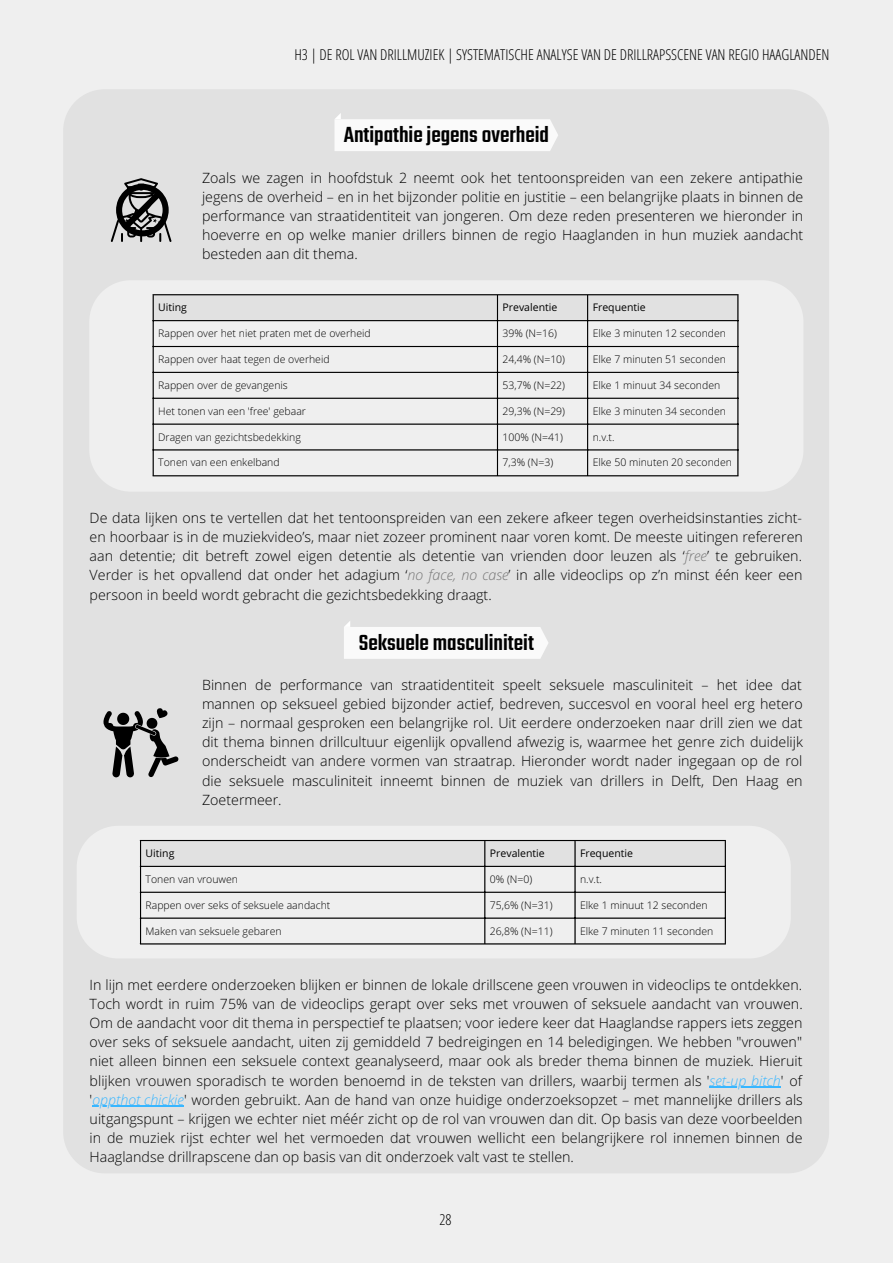
<style>
.page{position:relative;width:893px;height:1264px;background:#fff}
.page>*{position:absolute;margin:0;border:0;box-sizing:border-box;transform-origin:0 0}
.t1{font:500 24px "Teko";color:#000}
.t2{font:300 15px "Open Sans Hebrew Condensed";color:#000}
.t3{font:300 14.25px/19px "Open Sans Hebrew";color:#000;text-align:justify}
.t4{font:300 10.5px "Open Sans Hebrew";color:#000}
.t5{font:10.5px "Open Sans Hebrew";color:#000}
.s1{font-style:italic;color:#767676}
.s2{font-style:italic;color:#38b6ff}
</style>
<div class="page">
<div style="left:0;top:0;width:892px;height:1262px;background:#efefef"></div>
<div style="left:63px;top:89px;width:766px;height:1084px;background:#e1e1e1"></div>
<svg style="left:111px;top:178px;width:60px;height:64px"></svg>
<svg style="left:89px;top:280px;width:714px;height:211px"></svg>
<div style="left:154px;top:295px;width:583px;height:25px;background:#e1e1e1"></div>
<svg style="left:154px;top:321px;width:583px;height:154px"></svg>
<hr style="left:153px;top:295px;width:1px;height:180px;background:#000">
<hr style="left:497px;top:295px;width:1px;height:180px;background:#000">
<hr style="left:587px;top:295px;width:1px;height:180px;background:#000">
<hr style="left:737px;top:295px;width:1px;height:180px;background:#000">
<hr style="left:153px;top:294px;width:585px;height:1px;background:#000">
<hr style="left:153px;top:320px;width:585px;height:1px;background:#000">
<hr style="left:153px;top:346px;width:585px;height:1px;background:#000">
<hr style="left:153px;top:372px;width:585px;height:1px;background:#000">
<hr style="left:153px;top:397px;width:585px;height:2px;background:#000">
<hr style="left:153px;top:423px;width:585px;height:1px;background:#000">
<hr style="left:153px;top:449px;width:585px;height:1px;background:#000">
<hr style="left:153px;top:475px;width:585px;height:1px;background:#000">
<svg style="left:334px;top:113px;width:224px;height:38px"></svg>
<svg style="left:344px;top:620px;width:204px;height:39px"></svg>
<svg style="left:77px;top:825px;width:713px;height:133px"></svg>
<div style="left:141px;top:841px;width:583px;height:24px;background:#e1e1e1"></div>
<svg style="left:141px;top:867px;width:583px;height:76px"></svg>
<hr style="left:140px;top:841px;width:1px;height:102px;background:#000">
<hr style="left:484px;top:841px;width:1px;height:102px;background:#000">
<hr style="left:574px;top:841px;width:1px;height:102px;background:#000">
<hr style="left:724px;top:841px;width:1px;height:102px;background:#000">
<hr style="left:140px;top:840px;width:585px;height:1px;background:#000">
<hr style="left:140px;top:865px;width:585px;height:2px;background:#000">
<hr style="left:140px;top:891px;width:585px;height:1px;background:#000">
<hr style="left:140px;top:917px;width:585px;height:1px;background:#000">
<hr style="left:140px;top:943px;width:585px;height:1px;background:#000">
<svg style="left:103px;top:707px;width:76px;height:70px"></svg>
<hr style="left:709px;top:1086px;width:71px;height:1px;background:#38b6ff">
<hr style="left:92px;top:1105px;width:92px;height:1px;background:#38b6ff">
<p class="t2" style="left:294px;top:44px;width:536px">H3 | DE ROL VAN DRILLMUZIEK | SYSTEMATISCHE ANALYSE VAN DE DRILLRAPSSCENE VAN REGIO HAAGLANDEN</p>
<h1 class="t1" style="left:344px;top:119px;width:207px">Antipathie jegens overheid</h1>
<p class="t3" style="left:202px;top:168px;width:602px">Zoals we zagen in hoofdstuk 2 neemt ook het tentoonspreiden van een zekere antipathie jegens de overheid – en in het bijzonder politie en justitie – een belangrijke plaats in binnen de performance van straatidentiteit van jongeren. Om deze reden presenteren we hieronder in hoeverre en op welke manier drillers binnen de regio Haaglanden in hun muziek aandacht besteden aan dit thema.</p>
<p class="t5" style="left:158px;top:300px;width:30px">Uiting</p>
<p class="t5" style="left:502px;top:300px;width:56px">Prevalentie</p>
<p class="t5" style="left:592px;top:300px;width:54px">Frequentie</p>
<p class="t4" style="left:158px;top:326px;width:214px">Rappen over het niet praten met de overheid</p>
<p class="t4" style="left:502px;top:326px;width:56px">39% (N=16)</p>
<p class="t4" style="left:592px;top:326px;width:135px">Elke 3 minuten 12 seconden</p>
<p class="t4" style="left:158px;top:352px;width:173px">Rappen over haat tegen de overheid</p>
<p class="t4" style="left:502px;top:352px;width:64px">24,4% (N=10)</p>
<p class="t4" style="left:592px;top:352px;width:135px">Elke 7 minuten 51 seconden</p>
<p class="t4" style="left:158px;top:377px;width:131px">Rappen over de gevangenis</p>
<p class="t4" style="left:502px;top:377px;width:64px">53,7% (N=22)</p>
<p class="t4" style="left:592px;top:377px;width:129px">Elke 1 minuut 34 seconden</p>
<p class="t4" style="left:158px;top:403px;width:149px">Het tonen van een 'free' gebaar</p>
<p class="t4" style="left:502px;top:403px;width:64px">29,3% (N=29)</p>
<p class="t4" style="left:592px;top:403px;width:135px">Elke 3 minuten 34 seconden</p>
<p class="t4" style="left:158px;top:429px;width:144px">Dragen van gezichtsbedekking</p>
<p class="t4" style="left:502px;top:429px;width:62px">100% (N=41)</p>
<p class="t4" style="left:592px;top:429px;width:23px">n.v.t.</p>
<p class="t4" style="left:158px;top:455px;width:123px">Tonen van een enkelband</p>
<p class="t4" style="left:502px;top:455px;width:52px">7,3% (N=3)</p>
<p class="t4" style="left:592px;top:455px;width:141px">Elke 50 minuten 20 seconden</p>
<p class="t3" style="left:90px;top:508px;width:714px">De data lijken ons te vertellen dat het tentoonspreiden van een zekere afkeer tegen overheidsinstanties zicht&shy;en hoorbaar is in de muziekvideo’s, maar niet zozeer prominent naar voren komt. De meeste uitingen refereren aan detentie; dit betreft zowel eigen detentie als detentie van vrienden door leuzen als ‘<span class="s1">free</span>’ te gebruiken.<br>Verder is het opvallend dat onder het adagium ‘<span class="s1">no face, no case</span>’ in alle videoclips op z’n minst één keer een persoon in beeld wordt gebracht die gezichtsbedekking draagt.</p>
<h1 class="t1" style="left:359px;top:627px;width:176px">Seksuele masculiniteit</h1>
<p class="t3" style="left:202px;top:675px;width:602px">Binnen de performance van straatidentiteit speelt seksuele masculiniteit – het idee dat mannen op seksueel gebied bijzonder actief, bedreven, succesvol en vooral heel erg hetero zijn – normaal gesproken een belangrijke rol. Uit eerdere onderzoeken naar drill zien we dat dit thema binnen drillcultuur eigenlijk opvallend afwezig is, waarmee het genre zich duidelijk onderscheidt van andere vormen van straatrap. Hieronder wordt nader ingegaan op de rol die seksuele masculiniteit inneemt binnen de muziek van drillers in Delft, Den Haag en Zoetermeer.</p>
<p class="t5" style="left:146px;top:845px;width:30px">Uiting</p>
<p class="t5" style="left:490px;top:845px;width:56px">Prevalentie</p>
<p class="t5" style="left:580px;top:845px;width:54px">Frequentie</p>
<p class="t4" style="left:146px;top:871px;width:94px">Tonen van vrouwen</p>
<p class="t4" style="left:490px;top:871px;width:44px">0% (N=0)</p>
<p class="t4" style="left:580px;top:871px;width:23px">n.v.t.</p>
<p class="t4" style="left:146px;top:897px;width:186px">Rappen over seks of seksuele aandacht</p>
<p class="t4" style="left:490px;top:897px;width:64px">75,6% (N=31)</p>
<p class="t4" style="left:580px;top:897px;width:129px">Elke 1 minuut 12 seconden</p>
<p class="t4" style="left:146px;top:923px;width:137px">Maken van seksuele gebaren</p>
<p class="t4" style="left:490px;top:923px;width:64px">26,8% (N=11)</p>
<p class="t4" style="left:580px;top:923px;width:135px">Elke 7 minuten 11 seconden</p>
<p class="t3" style="left:90px;top:974px;width:714px">In lijn met eerdere onderzoeken blijken er binnen de lokale drillscene geen vrouwen in videoclips te ontdekken.<br>Toch wordt in ruim 75% van de videoclips gerapt over seks met vrouwen of seksuele aandacht van vrouwen.<br>Om de aandacht voor dit thema in perspectief te plaatsen; voor iedere keer dat Haaglandse rappers iets zeggen over seks of seksuele aandacht, uiten zij gemiddeld 7 bedreigingen en 14 beledigingen. We hebben "vrouwen" niet alleen binnen een seksuele context geanalyseerd, maar ook als breder thema binnen de muziek. Hieruit blijken vrouwen sporadisch te worden benoemd in de teksten van drillers, waarbij termen als '<span class="s2">set-up bitch</span>' of '<span class="s2">oppthot chickie</span>' worden gebruikt. Aan de hand van onze huidige onderzoeksopzet – met mannelijke drillers als uitgangspunt – krijgen we echter niet méér zicht op de rol van vrouwen dan dit. Op basis van deze voorbeelden in de muziek rijst echter wel het vermoeden dat vrouwen wellicht een belangrijkere rol innemen binnen de Haaglandse drillrapscene dan op basis van dit onderzoek valt vast te stellen.</p>
<p class="t2" style="left:439px;top:1209px;width:13px">28</p>
</div>
